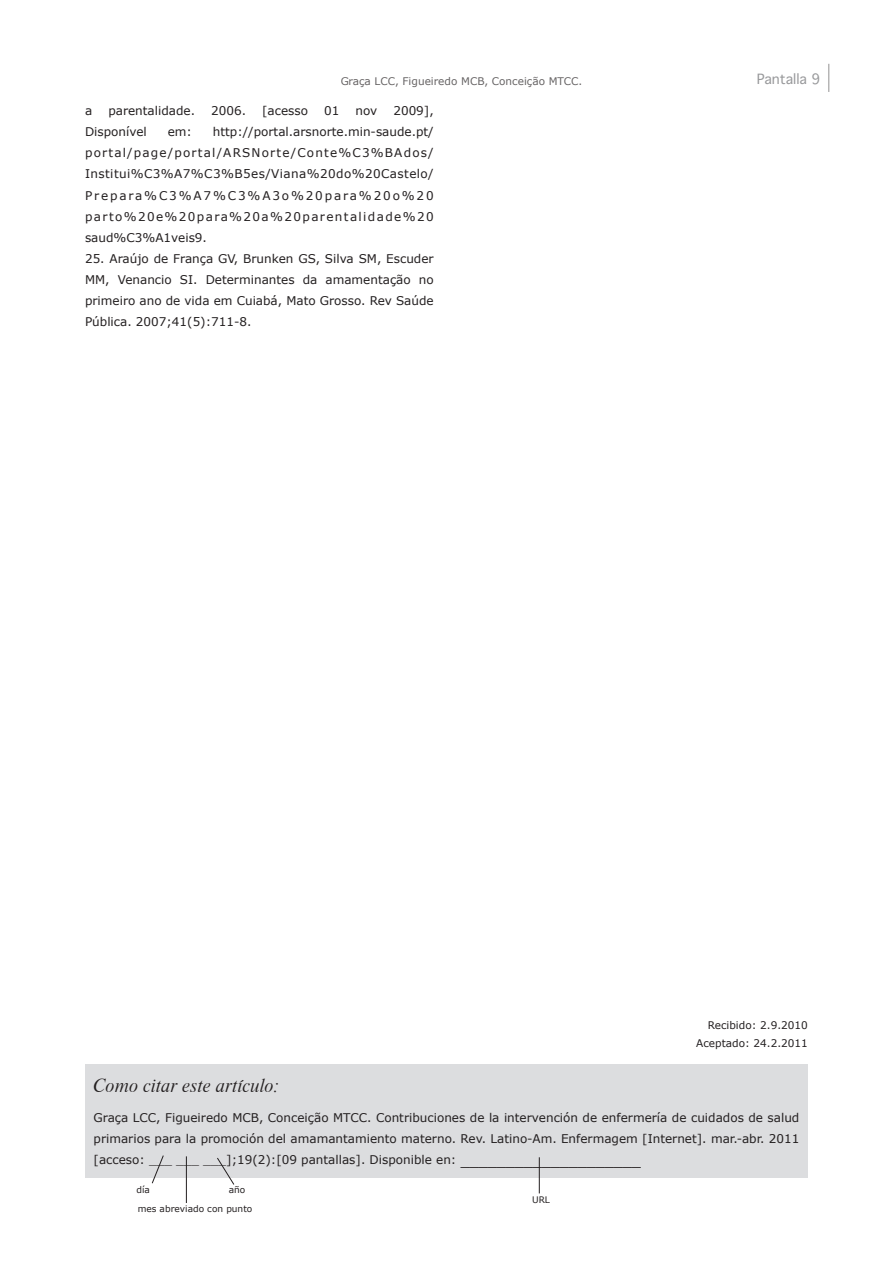
<style>
.page{position:relative;width:893px;height:1263px;background:#fff}
.page>*{position:absolute;margin:0;border:0;box-sizing:border-box;transform-origin:0 0}
.t1{font:18px "Dutch 801 BT Italic Headline";letter-spacing:.02em;color:#231f20}
.t2{font:13.5px "Geneva";color:#6c6d70}
._18__Referências{font:12px/21px "Verdana";color:#231f20;text-align:justify}
._21__Recebido_Aceito{font:10.5px "Verdana";color:#231f20}
._18__Referências-2{font:9px "Verdana";color:#231f20}
.s1{font-family:"Times New Roman";font-size:18px}
</style>
<div class="page">
<svg style="left:828px;top:64px;width:1px;height:28px"></svg>
<div style="left:85px;top:1064px;width:723px;height:114px;background:#dcdddf"></div>
<svg style="left:152px;top:1155px;width:12px;height:29px"></svg>
<hr style="left:186px;top:1156px;width:1px;height:47px;background:#231f20">
<svg style="left:217px;top:1157px;width:17px;height:28px"></svg>
<hr style="left:539px;top:1157px;width:1px;height:36px;background:#231f20">
<p class="_21__Recebido_Aceito" style="left:340px;top:75px;width:243px">Graça LCC, Figueiredo MCB, Conceição MTCC.</p>
<p class="_18__Referências" style="left:85px;top:100px;width:9px">a</p>
<p class="_18__Referências" style="left:108px;top:100px;width:88px">parentalidade.</p>
<p class="_18__Referências" style="left:211px;top:100px;width:36px">2006.</p>
<p class="_18__Referências" style="left:262px;top:100px;width:47px">[acesso</p>
<p class="_18__Referências" style="left:324px;top:100px;width:17px">01</p>
<p class="_18__Referências" style="left:355px;top:100px;width:23px">nov</p>
<p class="_18__Referências" style="left:393px;top:100px;width:42px">2009],</p>
<p class="_18__Referências" style="left:85px;top:121px;width:63px">Disponível</p>
<p class="_18__Referências" style="left:168px;top:121px;width:26px">em:</p>
<p class="_18__Referências" style="left:85px;top:121px;width:350px;text-indent:128px">http://portal.arsnorte.min-saude.pt/ portal/page/portal/ARSNorte/Conte%C3%BAdos/ Institui%C3%A7%C3%B5es/Viana%20do%20Castelo/ Prepara%C3%A7%C3%A3o%20para%20o%20 parto%20e%20para%20a%20parentalidade%20 saud%C3%A1veis9.</p>
<p class="_18__Referências" style="left:85px;top:247px;width:350px">25. Araújo de França GV, Brunken GS, Silva SM, Escuder MM, Venancio SI. Determinantes da amamentação no primeiro ano de vida em Cuiabá, Mato Grosso. Rev Saúde Pública. 2007;41(5):711-8.</p>
<p class="t2" style="left:756px;top:71px;width:65px">Pantalla 9</p>
<p class="_21__Recebido_Aceito" style="left:708px;top:1018px;width:102px">Recibido: 2.9.2010</p>
<p class="_21__Recebido_Aceito" style="left:696px;top:1036px;width:113px">Aceptado: 24.2.2011</p>
<p class="t1" style="left:94px;top:1075px;width:187px">Como citar este artículo:</p>
<p class="_18__Referências" style="left:94px;top:1106px;width:707px">Graça LCC, Figueiredo MCB, Conceição MTCC. Contribuciones de la intervención de enfermería de cuidados de salud primarios para la promoción del amamantamiento materno. Rev. Latino-Am. Enfermagem [Internet]. mar.-abr. 2011 [acceso: ___ ___ ___];19(2):[09 pantallas]. Disponible en: <span class="s1">____________________</span></p>
<p class="_18__Referências-2" style="left:229px;top:1184px;width:18px">año</p>
<p class="_18__Referências-2" style="left:137px;top:1184px;width:15px">día</p>
<p class="_18__Referências-2" style="left:138px;top:1203px;width:116px">mes abreviado con punto</p>
<p class="_18__Referências-2" style="left:532px;top:1194px;width:19px">URL</p>
</div>
